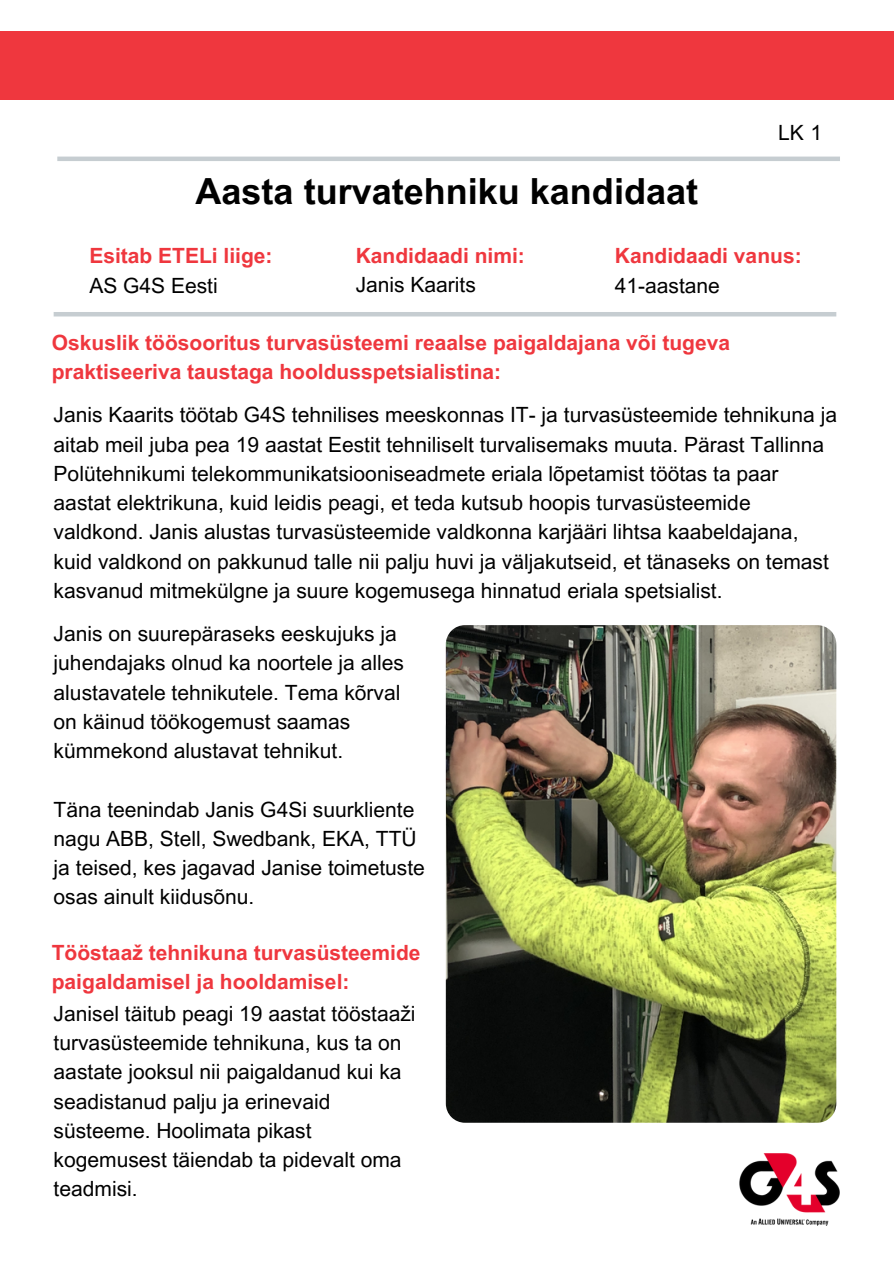
<style>
.page{position:relative;width:894px;height:1264px;background:#fff}
.page>*{position:absolute;margin:0;border:0;box-sizing:border-box;transform-origin:0 0}
.t1{font:700 36px "Arial MT Pro";color:#000}
.t2{font:21px/29.2px "Arial MT Pro";color:#000}
.t3{font:700 21px/29.2px "Arial MT Pro";color:#ef373e}
</style>
<div class="page">
<div style="left:0;top:31px;width:893px;height:69px;background:#ef373e"></div>
<hr style="left:57px;top:157px;width:782px;height:4px;background:#c6cdd1">
<hr style="left:54px;top:312px;width:782px;height:4px;background:#c6cdd1">
<img style="left:445px;top:625px;width:391px;height:497px">
<img style="left:739px;top:1153px;width:100px;height:72px">
<h3 class="t1" style="left:195px;top:178px;width:504px">Aasta turvatehniku kandidaat</h3>
<p class="t2" style="left:777px;top:121px;width:45px">LK 1</p>
<p class="t3" style="left:89px;top:244px;width:185px">Esitab ETELi liige:</p>
<h3 class="t3" style="left:355px;top:244px;width:171px">Kandidaadi nimi:</h3>
<p class="t3" style="left:614px;top:244px;width:188px">Kandidaadi vanus:</p>
<h3 class="t2" style="left:89px;top:273px;width:130px">AS G4S Eesti</h3>
<p class="t2" style="left:355px;top:273px;width:122px">Janis Kaarits</p>
<h3 class="t2" style="left:614px;top:273px;width:107px">41-aastane</h3>
<p class="t3" style="left:52px;top:331px;width:679px">Oskuslik töösooritus turvasüsteemi reaalse paigaldajana või tugeva praktiseeriva taustaga hooldusspetsialistina:</p>
<p class="t2" style="left:54px;top:403px;width:784px">Janis Kaarits töötab G4S tehnilises meeskonnas IT- ja turvasüsteemide tehnikuna ja aitab meil juba pea 19 aastat Eestit tehniliselt turvalisemaks muuta. Pärast Tallinna Polütehnikumi telekommunikatsiooniseadmete eriala lõpetamist töötas ta paar aastat elektrikuna, kuid leidis peagi, et teda kutsub hoopis turvasüsteemide valdkond. Janis alustas turvasüsteemide valdkonna karjääri lihtsa kaabeldajana, kuid valdkond on pakkunud talle nii palju huvi ja väljakutseid, et tänaseks on temast kasvanud mitmekülgne ja suure kogemusega hinnatud eriala spetsialist.</p>
<h3 class="t2" style="left:54px;top:621px;width:351px">Janis on suurepäraseks eeskujuks ja juhendajaks olnud ka noortele ja alles alustavatele tehnikutele. Tema kõrval on käinud töökogemust saamas kümmekond alustavat tehnikut.</h3>
<p class="t2" style="left:54px;top:797px;width:372px">Täna teenindab Janis G4Si suurkliente nagu ABB, Stell, Swedbank, EKA, TTÜ ja teised, kes jagavad Janise toimetuste osas ainult kiidusõnu.</p>
<p class="t3" style="left:52px;top:940px;width:370px">Tööstaaž tehnikuna turvasüsteemide paigaldamisel ja hooldamisel:</p>
<p class="t2" style="left:54px;top:1001px;width:363px">Janisel täitub peagi 19 aastat tööstaaži turvasüsteemide tehnikuna, kus ta on aastate jooksul nii paigaldanud kui ka seadistanud palju ja erinevaid süsteeme. Hoolimata pikast kogemusest täiendab ta pidevalt oma teadmisi.</p>
</div>
